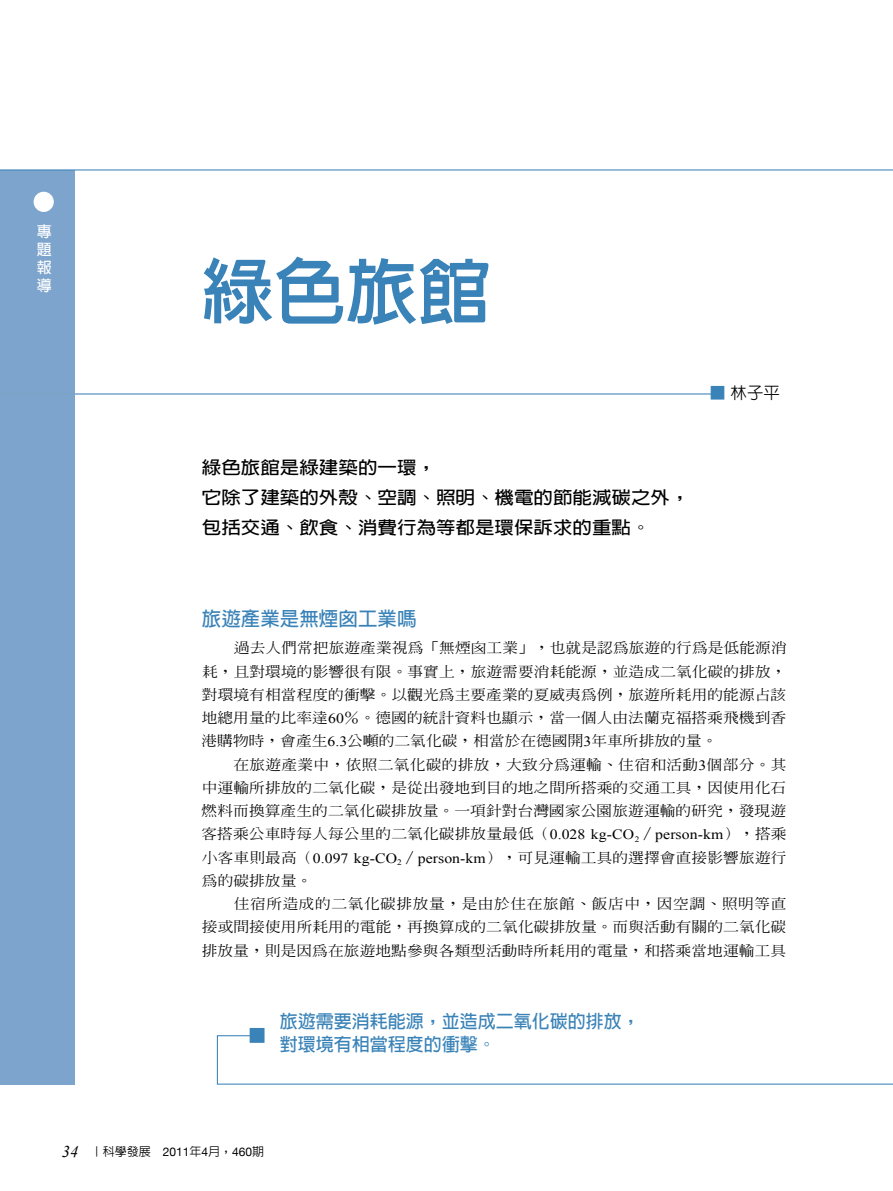
<style>
.page{position:relative;width:893px;height:1191px;background:#fff}
.page>*{position:absolute;margin:0;border:0;box-sizing:border-box;transform-origin:0 0}
.t1{font:800 72px "AR Hei B5";color:#3a83b8}
.t2{font:700 19.5px "AR Hei B5";color:#3a83b8}
.t3{font:700 18px/22.5px "AR Hei B5";color:#3a83b8}
.t4{font:700 17.55px/30px "AR Hei B5";color:#000;scale:1.11 1}
.t5{font:500 16.5px "AR Hei B5";color:#000}
.t6{font:700 15px/18px "AR Hei B5";color:#fff;text-align:justify}
.t7{font:500 14.1px/23.2px "AR Ming B5";letter-spacing:.005em;color:#000;text-align:justify;scale:1.11 1}
.t8{font:500 12px "AR Hei B5";color:#000}
.s1{color:#3a83b8}
.s2{font-family:"Times New Roman";font-weight:400}
.s3{font-family:"Times New Roman";font-weight:400;font-style:italic;font-size:16.5px}
.s4{font-family:"Helvetica Neue";font-weight:400}
</style>
<div class="page">
<div style="left:0;top:170px;width:74px;height:914px;background:#7da4cc"></div>
<div style="left:34px;top:192px;width:20px;height:20px;background:#fff;border-radius:50%"></div>
<hr style="left:0;top:169px;width:893px;height:1px;background:#3a83b8">
<hr style="left:0;top:393px;width:720px;height:1px;background:#3a83b8">
<svg style="left:216px;top:1034px;width:677px;height:51px"></svg>
<div style="left:250px;top:1028px;width:15px;height:14px;background:#3a83b8;border:2px solid #3a83b8"></div>
<p class="t6" style="left:37px;top:222px;width:16px">專題報導</p>
<h1 class="t1" style="left:202px;top:255px;width:289px">綠色旅館</h1>
<p class="t4" style="left:202px;top:453px;width:441px">綠色旅館是綠建築的一環，<br>它除了建築的外殼、空調、照明、機電的節能減碳之外，包括交通、飲食、消費行為等都是環保訴求的重點。</p>
<p class="t5" style="left:709px;top:385px;width:72px"><span class="s1">■</span> 林子平</p>
<h2 class="t2" style="left:202px;top:608px;width:216px">旅遊產業是無煙囪工業嗎</h2>
<p class="t7" style="left:202px;top:636px;width:529px;text-indent:32px">過去人們常把旅遊產業視為「無煙囪工業」，也就是認為旅遊的行為是低能源消耗，且對環境的影響很有限。事實上，旅遊需要消耗能源，並造成二氧化碳的排放，對環境有相當程度的衝擊。以觀光為主要產業的夏威夷為例，旅遊所耗用的能源占該地總用量的比率達<span class="s2">60</span>％。德國的統計資料也顯示，當一個人由法蘭克福搭乘飛機到香港購物時，會產生<span class="s2">6.3</span>公噸的二氧化碳，相當於在德國開<span class="s2">3</span>年車所排放的量。</p>
<p class="t7" style="left:201px;top:752px;width:529px;text-indent:32px">在旅遊產業中，依照二氧化碳的排放，大致分為運輸、住宿和活動<span class="s2">3</span>個部分。其中運輸所排放的二氧化碳，是從出發地到目的地之間所搭乘的交通工具，因使用化石燃料而換算產生的二氧化碳排放量。一項針對台灣國家公園旅遊運輸的研究，發現遊客搭乘公車時每人每公里的二氧化碳排放量最低（<span class="s2">0.028 kg-CO</span><sub>2</sub>／<span class="s2">person-km</span>），搭乘小客車則最高（<span class="s2">0.097 kg-CO</span><sub>2</sub>／<span class="s2">person-km</span>），可見運輸工具的選擇會直接影響旅遊行為的碳排放量。</p>
<p class="t7" style="left:202px;top:892px;width:528px;text-indent:32px">住宿所造成的二氧化碳排放量，是由於住在旅館、飯店中，因空調、照明等直接或間接使用所耗用的電能，再換算成的二氧化碳排放量。而與活動有關的二氧化碳排放量，則是因為在旅遊地點參與各類型活動時所耗用的電量，和搭乘當地運輸工具</p>
<p class="t3" style="left:280px;top:1010px;width:361px">旅遊需要消耗能源，並造成二氧化碳的排放，對環境有相當程度的衝擊。</p>
<p class="t8" style="left:62px;top:1145px;width:204px"><span class="s3">34</span> ｜科學發展 <span class="s4">2011</span>年<span class="s4">4</span>月，<span class="s4">460</span>期</p>
</div>
